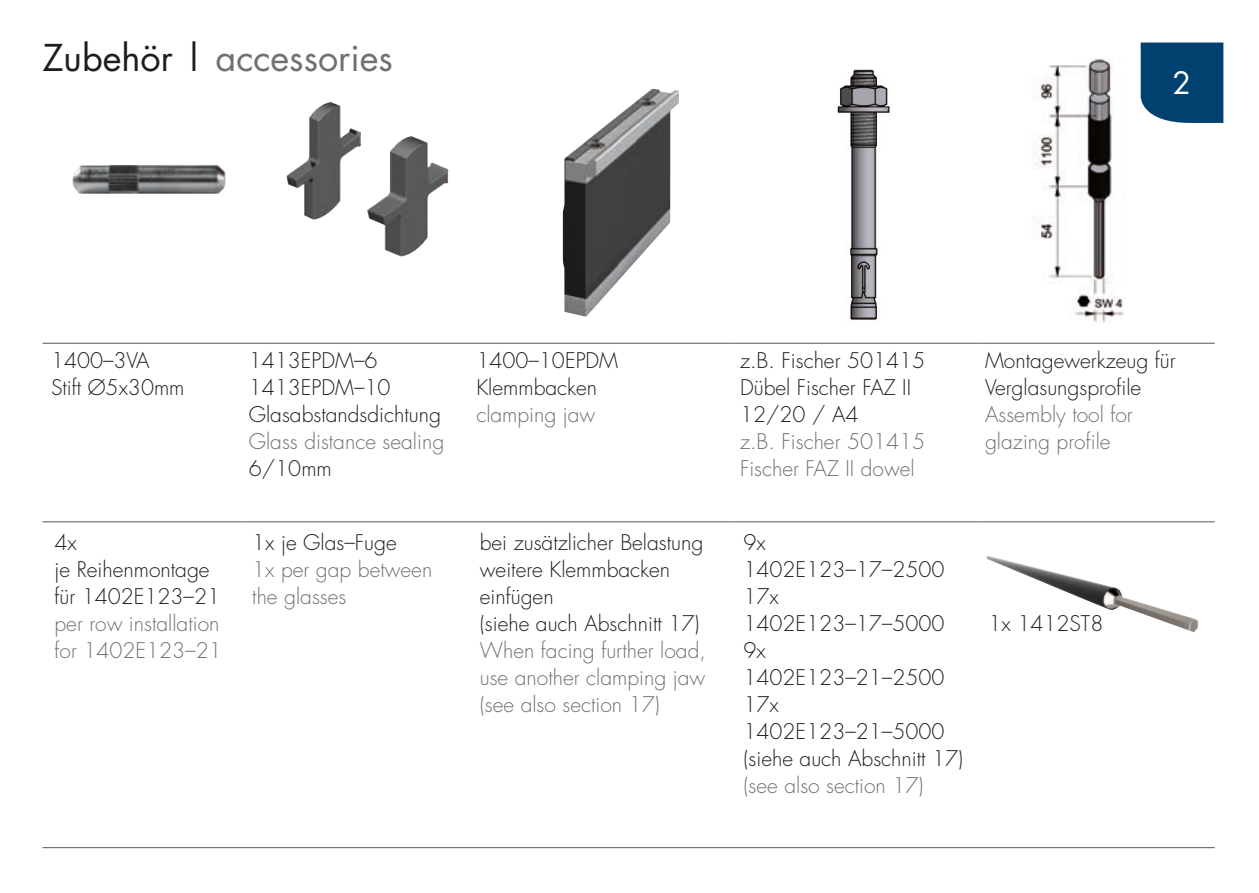
<style>
.page{position:relative;width:1259px;height:893px;background:#fff}
.page>*{position:absolute;margin:0;border:0;box-sizing:border-box;transform-origin:0 0}
.t1{font:36px "Futura";color:#70706f}
.t2{font:30px "Futura";color:#fff}
.t3{font:300 21px/27px "Futura";color:#1d1d1b}
.t4{font:300 21px/27px "Futura";color:#70706f}
.s1{color:#1d1d1b}
</style>
<div class="page">
<div style="left:1140px;top:43px;width:83px;height:80px;background:#004170"></div>
<img style="left:563px;top:89px;width:116px;height:228px">
<img style="left:73px;top:165px;width:153px;height:29px">
<img style="left:286px;top:102px;width:163px;height:155px">
<img style="left:837px;top:69px;width:53px;height:251px">
<img style="left:1032px;top:58px;width:92px;height:265px">
<img style="left:986px;top:555px;width:213px;height:77px">
<hr style="left:43px;top:343px;width:197px;height:1px;background:#575756">
<hr style="left:240px;top:343px;width:228px;height:1px;background:#575756">
<hr style="left:468px;top:343px;width:263px;height:1px;background:#575756">
<hr style="left:731px;top:343px;width:245px;height:1px;background:#575756">
<hr style="left:976px;top:343px;width:238px;height:1px;background:#575756">
<hr style="left:43px;top:521px;width:197px;height:1px;background:#575756">
<hr style="left:240px;top:521px;width:228px;height:1px;background:#575756">
<hr style="left:468px;top:521px;width:263px;height:1px;background:#575756">
<hr style="left:731px;top:521px;width:245px;height:1px;background:#575756">
<hr style="left:976px;top:521px;width:238px;height:1px;background:#575756">
<hr style="left:43px;top:847px;width:197px;height:1px;background:#575756">
<hr style="left:240px;top:847px;width:228px;height:1px;background:#575756">
<hr style="left:468px;top:847px;width:263px;height:1px;background:#575756">
<hr style="left:731px;top:847px;width:245px;height:1px;background:#575756">
<hr style="left:976px;top:847px;width:238px;height:1px;background:#575756">
<h1 class="t1" style="left:43px;top:33px;width:352px"><span class="s1">Zubehör |</span> accessories</h1>
<h2 class="t2" style="left:1172px;top:63px;width:20px">2</h2>
<p class="t3" style="left:51px;top:347px;width:135px">1400–3VA<br>Stift Ø5x30mm</p>
<p class="t3" style="left:249px;top:347px;width:194px">1413EPDM–6<br>1413EPDM–10<br>Glasabstandsdichtung</p>
<p class="t4" style="left:249px;top:428px;width:197px">Glass distance sealing</p>
<p class="t3" style="left:249px;top:455px;width:84px">6/10mm</p>
<p class="t3" style="left:55px;top:529px;width:167px">4x<br>je Reihenmontage für 1402E123–21</p>
<p class="t4" style="left:55px;top:610px;width:169px">per row installation for 1402E123–21</p>
<p class="t3" style="left:252px;top:529px;width:146px">1x je Glas–Fuge</p>
<p class="t4" style="left:252px;top:556px;width:181px">1x per gap between the glasses</p>
<p class="t3" style="left:476px;top:347px;width:143px">1400–10EPDM<br>Klemmbacken</p>
<p class="t4" style="left:476px;top:401px;width:121px">clamping jaw</p>
<p class="t3" style="left:480px;top:529px;width:225px">bei zusätzlicher Belastung weitere Klemmbacken einfügen<br>(siehe auch Abschnitt 17)</p>
<p class="t4" style="left:480px;top:637px;width:228px;text-align:justify">When facing further load, use another clamping jaw (see also section 17)</p>
<p class="t3" style="left:740px;top:347px;width:187px">z.B. Fischer 501415<br>Dübel Fischer FAZ II<br>12/20 / A4</p>
<p class="t4" style="left:740px;top:428px;width:187px">z.B. Fischer 501415<br>Fischer FAZ II dowel</p>
<p class="t3" style="left:743px;top:529px;width:221px">9x<br>1402E123–17–2500<br>17x<br>1402E123–17–5000<br>9x<br>1402E123–21–2500<br>17x<br>1402E123–21–5000 (siehe auch Abschnitt 17)</p>
<p class="t4" style="left:743px;top:772px;width:181px">(see also section 17)</p>
<p class="t3" style="left:985px;top:347px;width:192px">Montagewerkzeug für<br>Verglasungsprofile</p>
<p class="t4" style="left:985px;top:401px;width:149px">Assembly tool for glazing profile</p>
<p class="t3" style="left:988px;top:610px;width:116px">1x 1412ST8</p>
</div>
